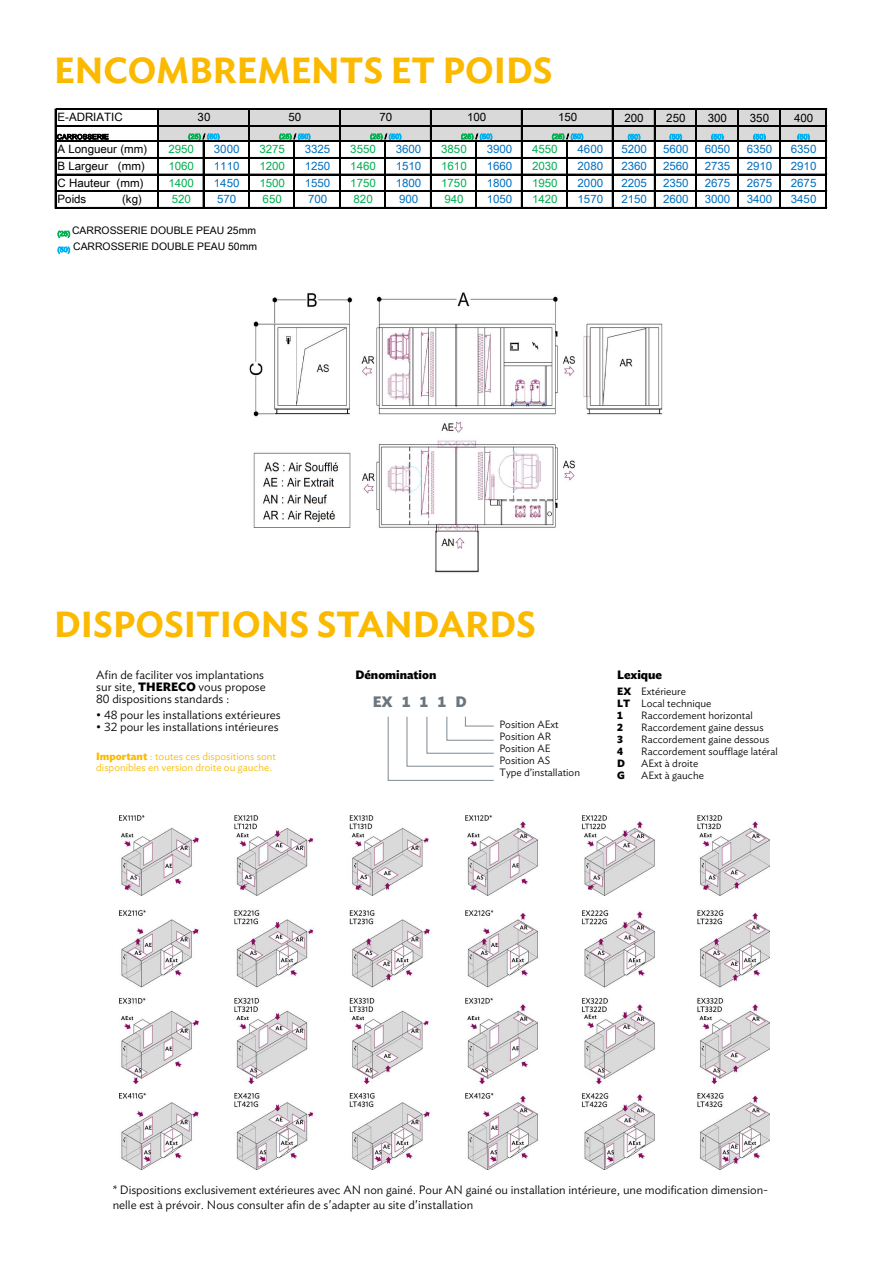
<style>
.page{position:relative;width:893px;height:1263px;background:#fff}
.page>*{position:absolute;margin:0;border:0;box-sizing:border-box;transform-origin:0 0}
.t1{font:600 36px "Ideal Sans";color:#fbba00}
.t2{font:700 15px "Ideal Sans";letter-spacing:.625em;color:#6a757d}
.t3{font:300 12px/12px "Ideal Sans";color:#000}
.t4{font:700 12px "Ideal Sans";color:#000}
.t5{font:11.55px "Arial Unicode MS";color:#0070c0}
.t6{font:11.55px "Arial Unicode MS";color:#000}
.t7{font:11.55px "Arial Unicode MS";color:#00b050}
.t8{font:300 10.5px/12px "Ideal Sans";color:#000}
.t9{font:300 10.5px/10.5px "Ideal Sans";color:#fbba00}
.t10{font:700 10.5px "Ideal Sans";color:#000}
.t11{font:10.35px/15.9px "Arial Unicode MS";color:#000}
.t12{font:6.9px "Arial Unicode MS";letter-spacing:.025em;color:#00b050}
.t13{font:6.9px "Arial Unicode MS";letter-spacing:.025em;color:#00b0f0}
.t14{font:6.9px "Arial Unicode MS";letter-spacing:.025em;color:#000}
.s1{color:#000}
.s2{color:#00b0f0}
.s3{font-weight:700}
</style>
<div class="page">
<div style="left:158px;top:110px;width:668px;height:31px;background:#d9d9d9"></div>
<hr style="left:55px;top:109px;width:1px;height:99px;background:#000">
<hr style="left:157px;top:110px;width:1px;height:98px;background:#000">
<hr style="left:158px;top:110px;width:1px;height:98px;background:#000">
<hr style="left:248px;top:110px;width:1px;height:98px;background:#000">
<hr style="left:339px;top:110px;width:1px;height:98px;background:#000">
<hr style="left:430px;top:110px;width:1px;height:98px;background:#000">
<hr style="left:521px;top:110px;width:1px;height:98px;background:#000">
<hr style="left:612px;top:110px;width:1px;height:98px;background:#000">
<hr style="left:654px;top:110px;width:1px;height:98px;background:#000">
<hr style="left:695px;top:110px;width:1px;height:98px;background:#000">
<hr style="left:737px;top:110px;width:1px;height:98px;background:#000">
<hr style="left:779px;top:110px;width:1px;height:98px;background:#000">
<hr style="left:780px;top:110px;width:1px;height:98px;background:#000">
<hr style="left:826px;top:110px;width:1px;height:98px;background:#000">
<hr style="left:203px;top:142px;width:1px;height:66px;background:#000">
<hr style="left:294px;top:142px;width:1px;height:66px;background:#000">
<hr style="left:385px;top:142px;width:1px;height:66px;background:#000">
<hr style="left:476px;top:142px;width:1px;height:66px;background:#000">
<hr style="left:566px;top:142px;width:1px;height:66px;background:#000">
<hr style="left:567px;top:142px;width:1px;height:66px;background:#000">
<hr style="left:56px;top:109px;width:771px;height:1px;background:#000">
<hr style="left:56px;top:125px;width:771px;height:1px;background:#000">
<hr style="left:56px;top:126px;width:771px;height:1px;background:#000">
<hr style="left:56px;top:141px;width:771px;height:1px;background:#000">
<hr style="left:56px;top:157px;width:771px;height:1px;background:#000">
<hr style="left:56px;top:174px;width:771px;height:1px;background:#000">
<hr style="left:56px;top:190px;width:771px;height:1px;background:#000">
<hr style="left:56px;top:191px;width:771px;height:1px;background:#000">
<hr style="left:56px;top:207px;width:771px;height:1px;background:#000">
<svg style="left:387px;top:716px;width:107px;height:65px"></svg>
<img style="left:119px;top:815px;width:650px;height:354px">
<img style="left:249px;top:292px;width:414px;height:281px">
<h1 class="t1" style="left:54px;top:42px;width:500px">ENCOMBREMENTS ET POIDS</h1>
<p class="t6" style="left:58px;top:109px;width:67px">E-ADRIATIC</p>
<p class="t6" style="left:625px;top:109px;width:21px">200</p>
<p class="t6" style="left:666px;top:109px;width:21px">250</p>
<p class="t6" style="left:708px;top:109px;width:21px">300</p>
<p class="t6" style="left:750px;top:109px;width:21px">350</p>
<p class="t6" style="left:794px;top:109px;width:21px">400</p>
<p class="t14" style="left:57px;top:132px;width:53px">CARROSSERIE</p>
<p class="t13" style="left:628px;top:132px;width:14px">(50)</p>
<p class="t13" style="left:669px;top:132px;width:14px">(50)</p>
<p class="t13" style="left:711px;top:132px;width:14px">(50)</p>
<p class="t13" style="left:753px;top:132px;width:14px">(50)</p>
<p class="t13" style="left:797px;top:132px;width:14px">(50)</p>
<p class="t6" style="left:58px;top:141px;width:91px">A Longueur (mm)</p>
<p class="t7" style="left:168px;top:141px;width:27px">2950</p>
<p class="t5" style="left:214px;top:141px;width:27px">3000</p>
<p class="t7" style="left:259px;top:141px;width:27px">3275</p>
<p class="t5" style="left:305px;top:141px;width:27px">3325</p>
<p class="t7" style="left:350px;top:141px;width:27px">3550</p>
<p class="t5" style="left:396px;top:141px;width:27px">3600</p>
<p class="t7" style="left:441px;top:141px;width:27px">3850</p>
<p class="t5" style="left:487px;top:141px;width:27px">3900</p>
<p class="t7" style="left:532px;top:141px;width:27px">4550</p>
<p class="t5" style="left:578px;top:141px;width:27px">4600</p>
<p class="t5" style="left:621px;top:141px;width:27px">5200</p>
<p class="t5" style="left:663px;top:141px;width:27px">5600</p>
<p class="t5" style="left:705px;top:141px;width:27px">6050</p>
<p class="t5" style="left:747px;top:141px;width:27px">6350</p>
<p class="t5" style="left:791px;top:141px;width:27px">6350</p>
<p class="t6" style="left:58px;top:157px;width:89px">B Largeur (mm)</p>
<p class="t7" style="left:168px;top:157px;width:27px">1060</p>
<p class="t5" style="left:214px;top:157px;width:27px">1110</p>
<p class="t7" style="left:259px;top:157px;width:27px">1200</p>
<p class="t5" style="left:305px;top:157px;width:27px">1250</p>
<p class="t7" style="left:350px;top:157px;width:27px">1460</p>
<p class="t5" style="left:396px;top:157px;width:27px">1510</p>
<p class="t7" style="left:441px;top:157px;width:27px">1610</p>
<p class="t5" style="left:487px;top:157px;width:27px">1660</p>
<p class="t7" style="left:532px;top:157px;width:27px">2030</p>
<p class="t5" style="left:578px;top:157px;width:27px">2080</p>
<p class="t5" style="left:621px;top:157px;width:27px">2360</p>
<p class="t5" style="left:663px;top:157px;width:27px">2560</p>
<p class="t5" style="left:705px;top:157px;width:27px">2735</p>
<p class="t5" style="left:747px;top:157px;width:27px">2910</p>
<p class="t5" style="left:791px;top:157px;width:27px">2910</p>
<p class="t6" style="left:58px;top:174px;width:87px">C Hauteur (mm)</p>
<p class="t7" style="left:168px;top:174px;width:27px">1400</p>
<p class="t5" style="left:214px;top:174px;width:27px">1450</p>
<p class="t7" style="left:259px;top:174px;width:27px">1500</p>
<p class="t5" style="left:305px;top:174px;width:27px">1550</p>
<p class="t7" style="left:350px;top:174px;width:27px">1750</p>
<p class="t5" style="left:396px;top:174px;width:27px">1800</p>
<p class="t7" style="left:441px;top:174px;width:27px">1750</p>
<p class="t5" style="left:487px;top:174px;width:27px">1800</p>
<p class="t7" style="left:532px;top:174px;width:27px">1950</p>
<p class="t5" style="left:578px;top:174px;width:27px">2000</p>
<p class="t5" style="left:621px;top:174px;width:27px">2205</p>
<p class="t5" style="left:663px;top:174px;width:27px">2350</p>
<p class="t5" style="left:705px;top:174px;width:27px">2675</p>
<p class="t5" style="left:747px;top:174px;width:27px">2675</p>
<p class="t5" style="left:791px;top:174px;width:27px">2675</p>
<p class="t6" style="left:58px;top:191px;width:30px">Poids</p>
<p class="t6" style="left:122px;top:191px;width:21px">(kg)</p>
<p class="t7" style="left:172px;top:191px;width:21px">520</p>
<p class="t5" style="left:217px;top:191px;width:21px">570</p>
<p class="t7" style="left:263px;top:191px;width:21px">650</p>
<p class="t5" style="left:308px;top:191px;width:21px">700</p>
<p class="t7" style="left:354px;top:191px;width:21px">820</p>
<p class="t5" style="left:399px;top:191px;width:21px">900</p>
<p class="t7" style="left:444px;top:191px;width:21px">940</p>
<p class="t5" style="left:487px;top:191px;width:27px">1050</p>
<p class="t7" style="left:532px;top:191px;width:27px">1420</p>
<p class="t5" style="left:578px;top:191px;width:27px">1570</p>
<p class="t5" style="left:621px;top:191px;width:27px">2150</p>
<p class="t5" style="left:663px;top:191px;width:27px">2600</p>
<p class="t5" style="left:705px;top:191px;width:27px">3000</p>
<p class="t5" style="left:747px;top:191px;width:27px">3400</p>
<p class="t5" style="left:791px;top:191px;width:27px">3450</p>
<p class="t11" style="left:58px;top:222px;width:201px"><sub>(25)</sub> CARROSSERIE DOUBLE PEAU 25mm <sub>(50)</sub> CARROSSERIE DOUBLE PEAU 50mm</p>
<p class="t6" style="left:198px;top:109px;width:14px">30</p>
<p class="t12" style="left:188px;top:131px;width:33px">(25) <span class="s1">/</span> <span class="s2">(50)</span></p>
<p class="t6" style="left:289px;top:109px;width:14px">50</p>
<p class="t12" style="left:279px;top:131px;width:33px">(25) <span class="s1">/</span> <span class="s2">(50)</span></p>
<p class="t6" style="left:379px;top:109px;width:14px">70</p>
<p class="t12" style="left:370px;top:131px;width:33px">(25) <span class="s1">/</span> <span class="s2">(50)</span></p>
<p class="t6" style="left:467px;top:109px;width:21px">100</p>
<p class="t12" style="left:461px;top:131px;width:33px">(25) <span class="s1">/</span> <span class="s2">(50)</span></p>
<p class="t6" style="left:558px;top:109px;width:21px">150</p>
<p class="t12" style="left:552px;top:131px;width:33px">(25) <span class="s1">/</span> <span class="s2">(50)</span></p>
<h1 class="t1" style="left:54px;top:596px;width:483px">DISPOSITIONS STANDARDS</h1>
<p class="t3" style="left:96px;top:667px;width:171px">Afin de faciliter vos implantations sur site, <span class="s3">THERECO</span> vous propose<br>80 dispositions standards :</p>
<p class="t3" style="left:96px;top:708px;width:186px">• 48 pour les installations extérieures</p>
<p class="t3" style="left:96px;top:720px;width:184px">• 32 pour les installations intérieures</p>
<p class="t9" style="left:96px;top:751px;width:181px"><span class="s3">Important</span> : toutes ces dispositions sont disponibles en version droite ou gauche.</p>
<p class="t4" style="left:355px;top:665px;width:83px">Dénomination</p>
<p class="t4" style="left:617px;top:665px;width:46px">Lexique</p>
<p class="t8" style="left:617px;top:684px;width:96px"><span class="s3">EX</span> Extérieure<br><span class="s3">LT</span> Local technique<br><span class="s3">1</span></p>
<p class="t2" style="left:373px;top:689px;width:96px">EX111D</p>
<p class="t8" style="left:641px;top:708px;width:113px">Raccordement horizontal</p>
<p class="t8" style="left:499px;top:717px;width:82px">Position AExt<br>Position AR<br>Position AE<br>Position AS<br>Type d’installation</p>
<p class="t10" style="left:617px;top:719px;width:7px">2</p>
<p class="t8" style="left:641px;top:720px;width:124px">Raccordement gaine dessus</p>
<p class="t10" style="left:617px;top:731px;width:7px">3</p>
<p class="t8" style="left:641px;top:732px;width:130px">Raccordement gaine dessous</p>
<p class="t10" style="left:617px;top:743px;width:7px">4</p>
<p class="t8" style="left:641px;top:744px;width:138px">Raccordement soufflage latéral</p>
<p class="t10" style="left:617px;top:755px;width:9px">D</p>
<p class="t8" style="left:641px;top:756px;width:59px">AExt à droite</p>
<p class="t10" style="left:617px;top:767px;width:9px">G</p>
<p class="t8" style="left:641px;top:768px;width:64px">AExt à gauche</p>
<p class="t3" style="left:113px;top:1181px;width:657px;line-height:15px">* Dispositions exclusivement extérieures avec AN non gainé. Pour AN gainé ou installation intérieure, une modification dimension&shy;nelle est à prévoir. Nous consulter afin de s'adapter au site d'installation</p>
</div>
